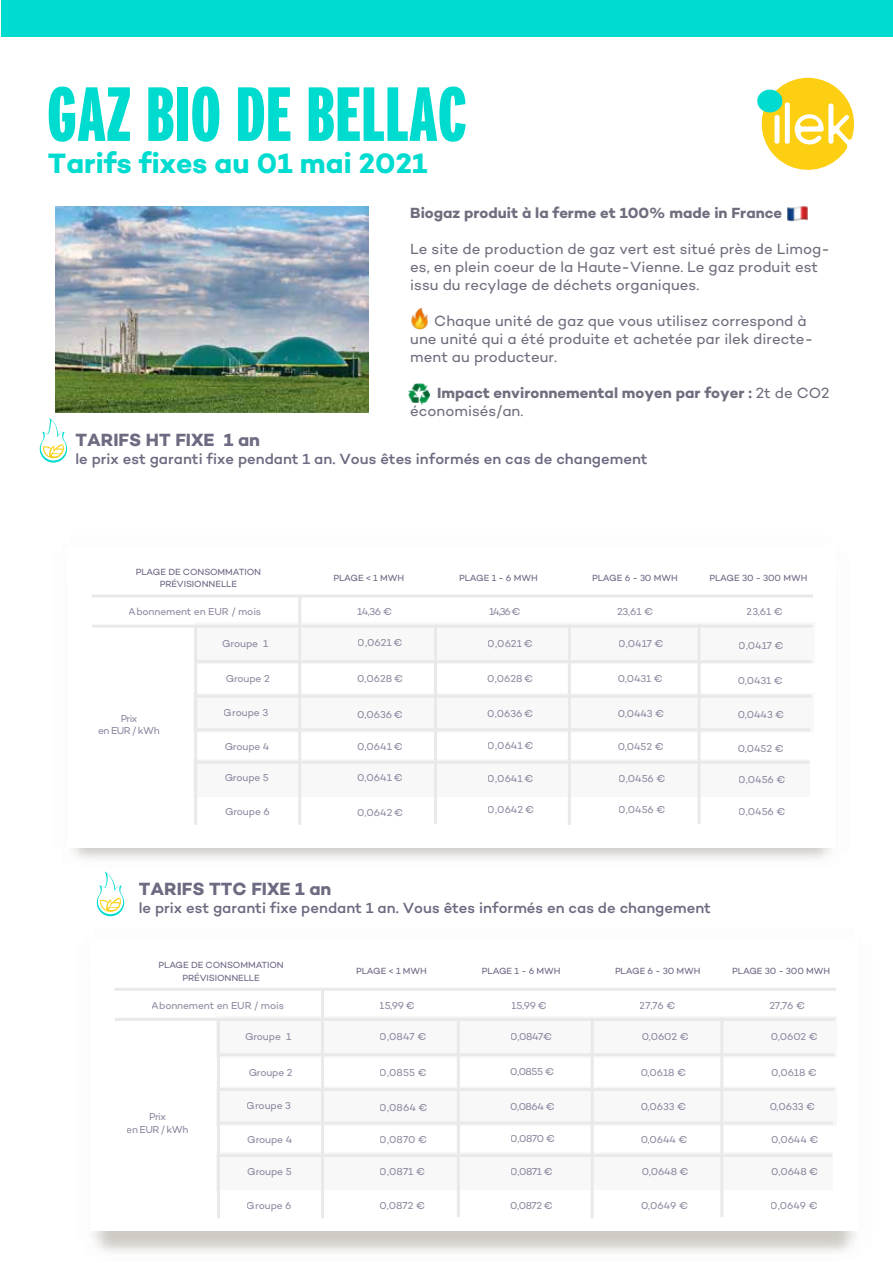
<style>
.page{position:relative;width:893px;height:1263px;background:#fff}
.page>*{position:absolute;margin:0;border:0;box-sizing:border-box;transform-origin:0 0}
.t1{font:900 extra-condensed 76.5px "Interstate";color:#00dbcf}
.t2{font:700 28.5px "Campton";color:#00dbcf}
.t3{font:700 18px "Campton";color:#6e6a81}
.t4{font:15px/18px "Campton";color:#706e7e}
.t5{font:500 15px "Campton";color:#6e6a81}
.t6{font:700 15px/18px "Campton";color:#706e7e}
.t7{font:10.2px "Campton";letter-spacing:-.01em;color:#6e6483}
.t8{font:10.2px/12.3px "Campton";letter-spacing:-.06em;color:#6e6483;text-align:center}
.t9{font:9.15px/12.5px "Campton";letter-spacing:-.01em;color:#6f6583;text-align:center}
.s1{font-weight:400}
</style>
<div class="page">
<svg style="left:758px;top:77px;width:96px;height:93px"></svg>
<div style="left:757px;top:90px;width:25px;height:22px;background:#00dbcf;border-radius:50%"></div>
<img style="left:787px;top:206px;width:21px;height:16px">
<img style="left:409px;top:383px;width:21px;height:21px">
<img style="left:411px;top:307px;width:17px;height:22px">
<div style="left:1px;top:0;width:892px;height:37px;background:#00dbcf"></div>
<svg style="left:40px;top:418px;width:27px;height:45px"></svg>
<div style="left:217px;top:1152px;width:616px;height:38px;background:#f8f8f9"></div>
<div style="left:216px;top:1086px;width:621px;height:40px;background:#f8f8f9"></div>
<div style="left:217px;top:1016px;width:620px;height:41px;background:#f8f8f9"></div>
<hr style="left:219px;top:1121px;width:612px;height:3px;background:#e9e9eb">
<hr style="left:220px;top:1088px;width:613px;height:3px;background:#e9e9eb">
<hr style="left:219px;top:1053px;width:614px;height:3px;background:#e9e9eb">
<hr style="left:218px;top:1154px;width:613px;height:3px;background:#e9e9eb">
<hr style="left:457px;top:1019px;width:3px;height:196px;background:#e9e9eb">
<hr style="left:321px;top:990px;width:3px;height:227px;background:#e9e9eb">
<hr style="left:591px;top:1019px;width:3px;height:198px;background:#e9e9eb">
<hr style="left:217px;top:1020px;width:3px;height:197px;background:#e9e9eb">
<hr style="left:116px;top:1018px;width:718px;height:3px;background:#e9e9eb">
<hr style="left:116px;top:988px;width:718px;height:3px;background:#e9e9eb">
<hr style="left:720px;top:1019px;width:3px;height:197px;background:#e9e9eb">
<svg style="left:97px;top:871px;width:27px;height:45px"></svg>
<img style="left:55px;top:207px;width:313px;height:205px">
<div style="left:194px;top:759px;width:616px;height:38px;background:#f8f8f9"></div>
<div style="left:193px;top:693px;width:621px;height:39px;background:#f8f8f9"></div>
<div style="left:194px;top:623px;width:620px;height:41px;background:#f8f8f9"></div>
<hr style="left:196px;top:728px;width:613px;height:3px;background:#e9e9eb">
<hr style="left:197px;top:695px;width:613px;height:3px;background:#e9e9eb">
<hr style="left:197px;top:660px;width:613px;height:3px;background:#e9e9eb">
<hr style="left:195px;top:761px;width:613px;height:3px;background:#e9e9eb">
<hr style="left:434px;top:626px;width:3px;height:196px;background:#e9e9eb">
<hr style="left:298px;top:596px;width:3px;height:227px;background:#e9e9eb">
<hr style="left:568px;top:626px;width:3px;height:197px;background:#e9e9eb">
<hr style="left:194px;top:627px;width:3px;height:196px;background:#e9e9eb">
<hr style="left:94px;top:625px;width:717px;height:3px;background:#e9e9eb">
<hr style="left:93px;top:594px;width:718px;height:3px;background:#e9e9eb">
<hr style="left:698px;top:625px;width:3px;height:197px;background:#e9e9eb">
<h1 class="t1" style="left:47px;top:72px;width:422px">GAZ BIO DE BELLAC</h1>
<h2 class="t2" style="left:48px;top:145px;width:381px">Tarifs fixes au 01 mai 2021</h2>
<h3 class="t6" style="left:410px;top:204px;width:373px">Biogaz produit à la ferme et 100% made in France</h3>
<h3 class="t4" style="left:410px;top:240px;width:421px">Le site de production de gaz vert est situé près de Limog&shy;es, en plein coeur de la Haute-Vienne. Le gaz produit est issu du recylage de déchets organiques.</h3>
<h3 class="t4" style="left:410px;top:312px;width:404px;text-indent:24px">Chaque unité de gaz que vous utilisez correspond à une unité qui a été produite et achetée par ilek directe&shy;ment au producteur.</h3>
<h3 class="t6" style="left:410px;top:384px;width:421px;text-indent:27px">Impact environnemental moyen par foyer : <span class="s1">2t de CO2 économisés/an.</span></h3>
<h3 class="t3" style="left:75px;top:428px;width:186px">TARIFS HT FIXE 1 an</h3>
<h3 class="t5" style="left:75px;top:449px;width:574px">le prix est garanti fixe pendant 1 an. Vous êtes informés en cas de changement</h3>
<p class="t9" style="left:136px;top:565px;width:127px">PLAGE DE CONSOMMATION<br>PRÉVISIONNELLE</p>
<p class="t7" style="left:129px;top:605px;width:134px">Abonnement en EUR / mois</p>
<p class="t7" style="left:222px;top:637px;width:48px">Groupe 1</p>
<p class="t9" style="left:333px;top:572px;width:72px">PLAGE &lt; 1 MWH</p>
<p class="t9" style="left:459px;top:572px;width:80px">PLAGE 1 - 6 MWH</p>
<p class="t9" style="left:592px;top:572px;width:87px">PLAGE 6 - 30 MWH</p>
<p class="t7" style="left:489px;top:605px;width:33px">14,36 €</p>
<p class="t7" style="left:617px;top:605px;width:38px">23,61 €</p>
<p class="t7" style="left:357px;top:605px;width:37px">14,36 €</p>
<p class="t7" style="left:358px;top:636px;width:46px">0,0621 €</p>
<p class="t7" style="left:488px;top:637px;width:46px">0,0621 €</p>
<p class="t7" style="left:619px;top:637px;width:46px">0,0417 €</p>
<p class="t9" style="left:709px;top:571px;width:99px">PLAGE 30 - 300 MWH</p>
<p class="t7" style="left:747px;top:605px;width:38px">23,61 €</p>
<p class="t7" style="left:739px;top:639px;width:46px">0,0417 €</p>
<p class="t8" style="left:98px;top:712px;width:63px">Prix<br>en EUR / kWh</p>
<p class="t7" style="left:226px;top:672px;width:46px">Groupe 2</p>
<p class="t7" style="left:224px;top:706px;width:46px">Groupe 3</p>
<p class="t7" style="left:357px;top:672px;width:47px">0,0628 €</p>
<p class="t7" style="left:357px;top:708px;width:47px">0,0636 €</p>
<p class="t7" style="left:487px;top:672px;width:47px">0,0628 €</p>
<p class="t7" style="left:487px;top:707px;width:47px">0,0636 €</p>
<p class="t7" style="left:618px;top:672px;width:47px">0,0431 €</p>
<p class="t7" style="left:618px;top:707px;width:48px">0,0443 €</p>
<p class="t7" style="left:738px;top:674px;width:47px">0,0431 €</p>
<p class="t7" style="left:738px;top:708px;width:48px">0,0443 €</p>
<p class="t7" style="left:225px;top:740px;width:46px">Groupe 4</p>
<p class="t7" style="left:357px;top:740px;width:47px">0,0641 €</p>
<p class="t7" style="left:488px;top:739px;width:47px">0,0641 €</p>
<p class="t7" style="left:618px;top:740px;width:48px">0,0452 €</p>
<p class="t7" style="left:738px;top:742px;width:48px">0,0452 €</p>
<p class="t7" style="left:225px;top:771px;width:46px">Groupe 5</p>
<p class="t7" style="left:357px;top:771px;width:47px">0,0641 €</p>
<p class="t7" style="left:488px;top:772px;width:47px">0,0641 €</p>
<p class="t7" style="left:619px;top:772px;width:48px">0,0456 €</p>
<p class="t7" style="left:739px;top:773px;width:48px">0,0456 €</p>
<p class="t7" style="left:225px;top:805px;width:46px">Groupe 6</p>
<p class="t7" style="left:357px;top:806px;width:48px">0,0642 €</p>
<p class="t7" style="left:488px;top:803px;width:48px">0,0642 €</p>
<p class="t7" style="left:619px;top:803px;width:48px">0,0456 €</p>
<p class="t7" style="left:739px;top:805px;width:48px">0,0456 €</p>
<h3 class="t3" style="left:139px;top:877px;width:194px">TARIFS TTC FIXE 1 an</h3>
<h3 class="t5" style="left:139px;top:898px;width:574px">le prix est garanti fixe pendant 1 an. Vous êtes informés en cas de changement</h3>
<p class="t9" style="left:159px;top:959px;width:127px">PLAGE DE CONSOMMATION<br>PRÉVISIONNELLE</p>
<p class="t7" style="left:152px;top:999px;width:134px">Abonnement en EUR / mois</p>
<p class="t7" style="left:245px;top:1030px;width:48px">Groupe 1</p>
<p class="t9" style="left:356px;top:965px;width:72px">PLAGE &lt; 1 MWH</p>
<p class="t9" style="left:482px;top:965px;width:80px">PLAGE 1 - 6 MWH</p>
<p class="t9" style="left:615px;top:965px;width:87px">PLAGE 6 - 30 MWH</p>
<p class="t7" style="left:512px;top:999px;width:37px">15,99 €</p>
<p class="t7" style="left:380px;top:999px;width:37px">15,99 €</p>
<p class="t7" style="left:640px;top:999px;width:37px">27,76 €</p>
<p class="t7" style="left:380px;top:1030px;width:48px">0,0847 €</p>
<p class="t7" style="left:511px;top:1030px;width:43px">0,0847€</p>
<p class="t7" style="left:641px;top:1030px;width:49px">0,0602 €</p>
<p class="t9" style="left:732px;top:964px;width:99px">PLAGE 30 - 300 MWH</p>
<p class="t7" style="left:769px;top:999px;width:37px">27,76 €</p>
<p class="t7" style="left:771px;top:1030px;width:49px">0,0602 €</p>
<p class="t7" style="left:248px;top:1066px;width:46px">Groupe 2</p>
<p class="t7" style="left:380px;top:1066px;width:48px">0,0855 €</p>
<p class="t7" style="left:510px;top:1065px;width:45px">0,0855 €</p>
<p class="t7" style="left:640px;top:1066px;width:47px">0,0618 €</p>
<p class="t7" style="left:771px;top:1066px;width:47px">0,0618 €</p>
<p class="t8" style="left:127px;top:1110px;width:63px">Prix<br>en EUR / kWh</p>
<p class="t7" style="left:247px;top:1099px;width:46px">Groupe 3</p>
<p class="t7" style="left:247px;top:1133px;width:46px">Groupe 4</p>
<p class="t7" style="left:380px;top:1101px;width:49px">0,0864 €</p>
<p class="t7" style="left:380px;top:1133px;width:49px">0,0870 €</p>
<p class="t7" style="left:510px;top:1100px;width:46px">0,0864 €</p>
<p class="t7" style="left:511px;top:1132px;width:46px">0,0870 €</p>
<p class="t7" style="left:640px;top:1100px;width:47px">0,0633 €</p>
<p class="t7" style="left:640px;top:1133px;width:49px">0,0644 €</p>
<p class="t7" style="left:769px;top:1100px;width:47px">0,0633 €</p>
<p class="t7" style="left:771px;top:1133px;width:49px">0,0644 €</p>
<p class="t7" style="left:247px;top:1165px;width:46px">Groupe 5</p>
<p class="t7" style="left:380px;top:1165px;width:47px">0,0871 €</p>
<p class="t7" style="left:511px;top:1165px;width:44px">0,0871 €</p>
<p class="t7" style="left:641px;top:1165px;width:49px">0,0648 €</p>
<p class="t7" style="left:771px;top:1165px;width:49px">0,0648 €</p>
<p class="t7" style="left:247px;top:1199px;width:46px">Groupe 6</p>
<p class="t7" style="left:379px;top:1199px;width:47px">0,0872 €</p>
<p class="t7" style="left:510px;top:1199px;width:44px">0,0872 €</p>
<p class="t7" style="left:641px;top:1199px;width:48px">0,0649 €</p>
<p class="t7" style="left:771px;top:1199px;width:48px">0,0649 €</p>
</div>
